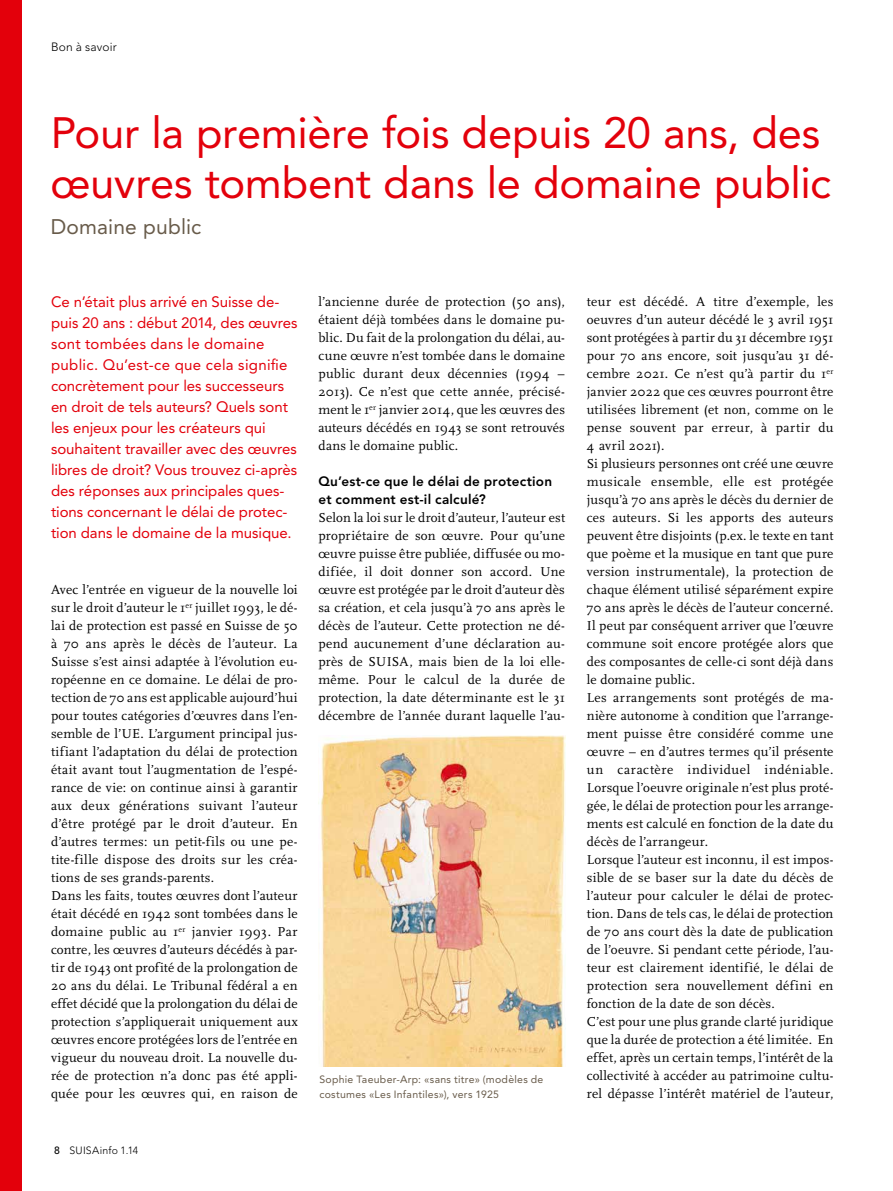
<style>
.page{position:relative;width:893px;height:1191px;background:#fff}
.page>*{position:absolute;margin:0;border:0;box-sizing:border-box;transform-origin:0 0}
.t1{font:43.5px/49.5px "Avenir";letter-spacing:-.005em;color:#e3000b}
.t2{font:21px "Avenir";letter-spacing:.005em;color:#685b4a}
.t3{font:15px/21px "Avenir";color:#e3000b}
.t4{font:13.5px/18px "Scala";letter-spacing:.015em;color:#000}
.t5{font:800 13.5px/18px "Avenir";letter-spacing:.015em;color:#000}
.t6{font:300 12px "Avenir";letter-spacing:.015em;color:#000}
.t7{font:10.5px/15px "Avenir";letter-spacing:.025em;color:#685b4a}
.t8{font:300 10.5px "Avenir";letter-spacing:.02em;color:#000}
.s1{font-weight:500}
</style>
<div class="page">
<div style="left:0;top:0;width:21px;height:1191px;background:#e3000b"></div>
<img style="left:320px;top:735px;width:245px;height:331px">
<p class="t6" style="left:51px;top:39px;width:67px">Bon à savoir</p>
<h1 class="t1" style="left:51px;top:109px;width:782px">Pour la première fois depuis 20 ans, des œuvres tombent dans le domaine public</h1>
<h2 class="t2" style="left:51px;top:215px;width:152px">Domaine public</h2>
<p class="t3" style="left:51px;top:291px;width:248px">Ce n’était plus arrivé en Suisse de&shy;puis 20 ans : début 2014, des œuvres sont tombées dans le domaine public. Qu’est-ce que cela signifie concrètement pour les successeurs en droit de tels auteurs? Quels sont les enjeux pour les créateurs qui souhaitent travailler avec des œuvres libres de droit? Vous trouvez ci-après des réponses aux principales ques&shy;tions concernant le délai de protec&shy;tion dans le domaine de la musique.</p>
<p class="t4" style="left:51px;top:581px;width:248px">Avec l’entrée en vigueur de la nouvelle loi sur le droit d’auteur le 1<sup>er</sup> juillet 1993, le dé&shy;lai de protection est passé en Suisse de 50 à 70 ans après le décès de l’auteur. La Suisse s’est ainsi adaptée à l’évolution eu&shy;ropéenne en ce domaine. Le délai de pro&shy;tection de 70 ans est applicable aujourd’hui pour toutes catégories d’œuvres dans l’en&shy;semble de l’UE. L’argument principal jus&shy;tifiant l’adaptation du délai de protection était avant tout l’augmentation de l’espé&shy;rance de vie: on continue ainsi à garantir aux deux générations suivant l’auteur d’être protégé par le droit d’auteur. En d’autres termes: un petit-fils ou une pe&shy;tite-fille dispose des droits sur les créa&shy;tions de ses grands-parents.<br>Dans les faits, toutes œuvres dont l’auteur était décédé en 1942 sont tombées dans le domaine public au 1<sup>er</sup> janvier 1993. Par contre, les œuvres d’auteurs décédés à par&shy;tir de 1943 ont profité de la prolongation de 20 ans du délai. Le Tribunal fédéral a en effet décidé que la prolongation du délai de protection s’appliquerait uniquement aux œuvres encore protégées lors de l’entrée en vigueur du nouveau droit. La nouvelle du&shy;rée de protection n’a donc pas été appli&shy;quée pour les œuvres qui, en raison de</p>
<p class="t8" style="left:54px;top:1144px;width:86px"><span class="s1">8</span> SUISAinfo 1.14</p>
<p class="t4" style="left:318px;top:293px;width:248px;text-align:justify">l’ancienne durée de protection (50 ans), étaient déjà tombées dans le domaine pu&shy;blic. Du fait de la prolongation du délai, au&shy;cune œuvre n’est tombée dans le domaine public durant deux décennies (1994 – 2013). Ce n’est que cette année, précisé&shy;ment le 1<sup>er</sup> janvier 2014, que les œuvres des auteurs décédés en 1943 se sont retrouvés dans le domaine public.</p>
<p class="t5" style="left:318px;top:472px;width:235px">Qu’est-ce que le délai de protection et comment est-il calculé?</p>
<p class="t4" style="left:318px;top:509px;width:248px;text-align:justify">Selon la loi sur le droit d’auteur, l’auteur est propriétaire de son œuvre. Pour qu’une œuvre puisse être publiée, diffusée ou mo&shy;difiée, il doit donner son accord. Une œuvre est protégée par le droit d’auteur dès sa création, et cela jusqu’à 70 ans après le décès de l’auteur. Cette protection ne dé&shy;pend aucunement d’une déclaration au&shy;près de SUISA, mais bien de la loi elle&shy;même. Pour le calcul de la durée de protection, la date déterminante est le 31 décembre de l’année durant laquelle l’au-</p>
<p class="t7" style="left:319px;top:1072px;width:226px">Sophie Taeuber-Arp: «sans titre» (modèles de costumes «Les Infantiles»), vers 1925</p>
<p class="t4" style="left:587px;top:293px;width:248px">teur est décédé. A titre d’exemple, les oeuvres d’un auteur décédé le 3 avril 1951 sont protégées à partir du 31 décembre 1951 pour 70 ans encore, soit jusqu’au 31 dé&shy;cembre 2021. Ce n’est qu’à partir du 1<sup>er </sup>janvier 2022 que ces œuvres pourront être utilisées librement (et non, comme on le pense souvent par erreur, à partir du 4 avril 2021).<br>Si plusieurs personnes ont créé une œuvre musicale ensemble, elle est protégée jusqu’à 70 ans après le décès du dernier de ces auteurs. Si les apports des auteurs peuvent être disjoints (p.ex. le texte en tant que poème et la musique en tant que pure version instrumentale), la protection de chaque élément utilisé séparément expire 70 ans après le décès de l’auteur concerné.<br>Il peut par conséquent arriver que l’œuvre commune soit encore protégée alors que des composantes de celle-ci sont déjà dans le domaine public.<br>Les arrangements sont protégés de ma&shy;nière autonome à condition que l’arrange&shy;ment puisse être considéré comme une œuvre – en d’autres termes qu’il présente un caractère individuel indéniable.<br>Lorsque l’oeuvre originale n’est plus proté&shy;gée, le délai de protection pour les arrange&shy;ments est calculé en fonction de la date du décès de l’arrangeur.<br>Lorsque l’auteur est inconnu, il est impos&shy;sible de se baser sur la date du décès de l’auteur pour calculer le délai de protec&shy;tion. Dans de tels cas, le délai de protection de 70 ans court dès la date de publication de l’oeuvre. Si pendant cette période, l’au&shy;teur est clairement identifié, le délai de protection sera nouvellement défini en fonction de la date de son décès.<br>C’est pour une plus grande clarté juridique que la durée de protection a été limitée. En effet, après un certain temps, l’intérêt de la collectivité à accéder au patrimoine cultu&shy;rel dépasse l’intérêt matériel de l’auteur,</p>
</div>
